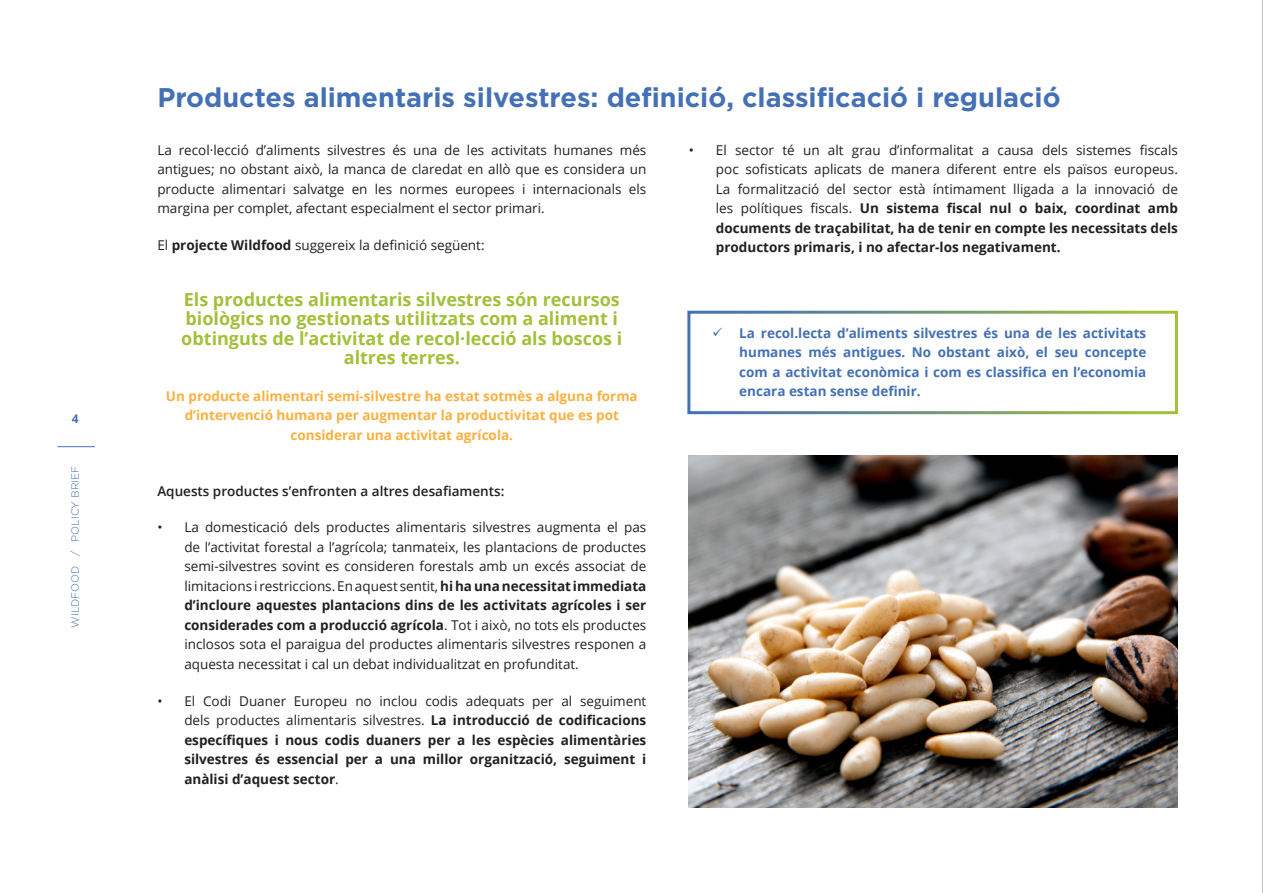
<style>
.page{position:relative;width:1263px;height:893px;background:#fff}
.page>*{position:absolute;margin:0;border:0;box-sizing:border-box;transform-origin:0 0}
.t1{font:700 27px "Gotham";color:#4471b5}
.t2{font:700 18px/19.5px "Open Sans";color:#a2c039;text-align:center}
.t3{font:13.5px/19.5px "Open Sans";color:#231f20;text-align:justify}
.t4{font:700 13.5px/19.5px "Open Sans";color:#231f20;text-align:justify}
.t5{font:700 13.5px/19.5px "Open Sans";color:#4471b5;text-align:justify}
.t6{font:700 13.5px/19.5px "Open Sans";color:#fbb03f;text-align:center}
.t7{font:600 13.5px "Open Sans";color:#231f20}
.t8{font:700 12px "Open Sans";color:#4471b5}
.t9{font:300 10.5px "Gotham";color:#4471b5}
.s1{font-weight:700}
.s2{font-weight:400}
</style>
<div class="page">
<hr style="left:57px;top:446px;width:38px;height:1px;background:#4471b5">
<hr style="left:1262px;top:0;width:1px;height:893px;background:#808285">
<div style="left:687px;top:311px;width:491px;height:103px;border:3px solid #fff"></div>
<img style="left:689px;top:455px;width:489px;height:353px">
<p class="t8" style="left:72px;top:410px;width:8px">4</p>
<p class="t9" style="left:70px;top:628px;width:163px;rotate:-90deg">WILDFOOD / POLICY BRIEF</p>
<p class="t1" style="left:157px;top:82px;width:905px">Productes alimentaris silvestres: definició, classificació i regulació</p>
<p class="t3" style="left:157px;top:140px;width:490px">La recol·lecció d’aliments silvestres és una de les activitats humanes més antigues; no obstant això, la manca de claredat en allò que es considera un producte alimentari salvatge en les normes europees i internacionals els margina per complet, afectant especialment el sector primari.</p>
<p class="t3" style="left:157px;top:235px;width:329px">El <span class="s1">projecte Wildfood</span> suggereix la definició següent:</p>
<p class="t2" style="left:181px;top:289px;width:442px">Els productes alimentaris silvestres són recursos biològics no gestionats utilitzats com a aliment i obtinguts de l’activitat de recol·lecció als boscos i altres terres.</p>
<p class="t6" style="left:166px;top:386px;width:473px">Un producte alimentari semi-silvestre ha estat sotmès a alguna forma d’intervenció humana per augmentar la productivitat que es pot considerar una activitat agrícola.</p>
<p class="t7" style="left:157px;top:482px;width:349px">Aquests productes s’enfronten a altres desafiaments:</p>
<p class="t3" style="left:184px;top:517px;width:463px;text-indent:-27px">• La domesticació dels productes alimentaris silvestres augmenta el pas de l’activitat forestal a l’agrícola; tanmateix, les plantacions de productes semi-silvestres sovint es consideren forestals amb un excés associat de limitacions i restriccions. En aquest sentit, <span class="s1">hi ha una necessitat immediata d’incloure aquestes plantacions dins de les activitats agrícoles i ser considerades com a producció agrícola</span>. Tot i això, no tots els productes inclosos sota el paraigua del productes alimentaris silvestres responen a aquesta necessitat i cal un debat individualitzat en profunditat.</p>
<p class="t4" style="left:184px;top:690px;width:463px;text-indent:-27px"><span class="s2">• El Codi Duaner Europeu no inclou codis adequats per al seguiment dels productes alimentaris silvestres.</span> La introducció de codificacions específiques i nous codis duaners per a les espècies alimentàries silvestres és essencial per a una millor organització, seguiment i anàlisi d’aquest sector<span class="s2">.</span></p>
<p class="t3" style="left:716px;top:140px;width:463px;text-indent:-27px">• El sector té un alt grau d’informalitat a causa dels sistemes fiscals poc sofisticats aplicats de manera diferent entre els països europeus.<br>La formalització del sector està íntimament lligada a la innovació de les polítiques fiscals. <span class="s1">Un sistema fiscal nul o baix, coordinat amb documents de traçabilitat, ha de tenir en compte les necessitats dels productors primaris, i no afectar-los negativament.</span></p>
<p class="t5" style="left:739px;top:323px;width:409px;text-indent:-27px">✓ La recol.lecta d’aliments silvestres és una de les activitats humanes més antigues. No obstant això, el seu concepte com a activitat econòmica i com es classifica en l’economia encara estan sense definir.</p>
</div>
